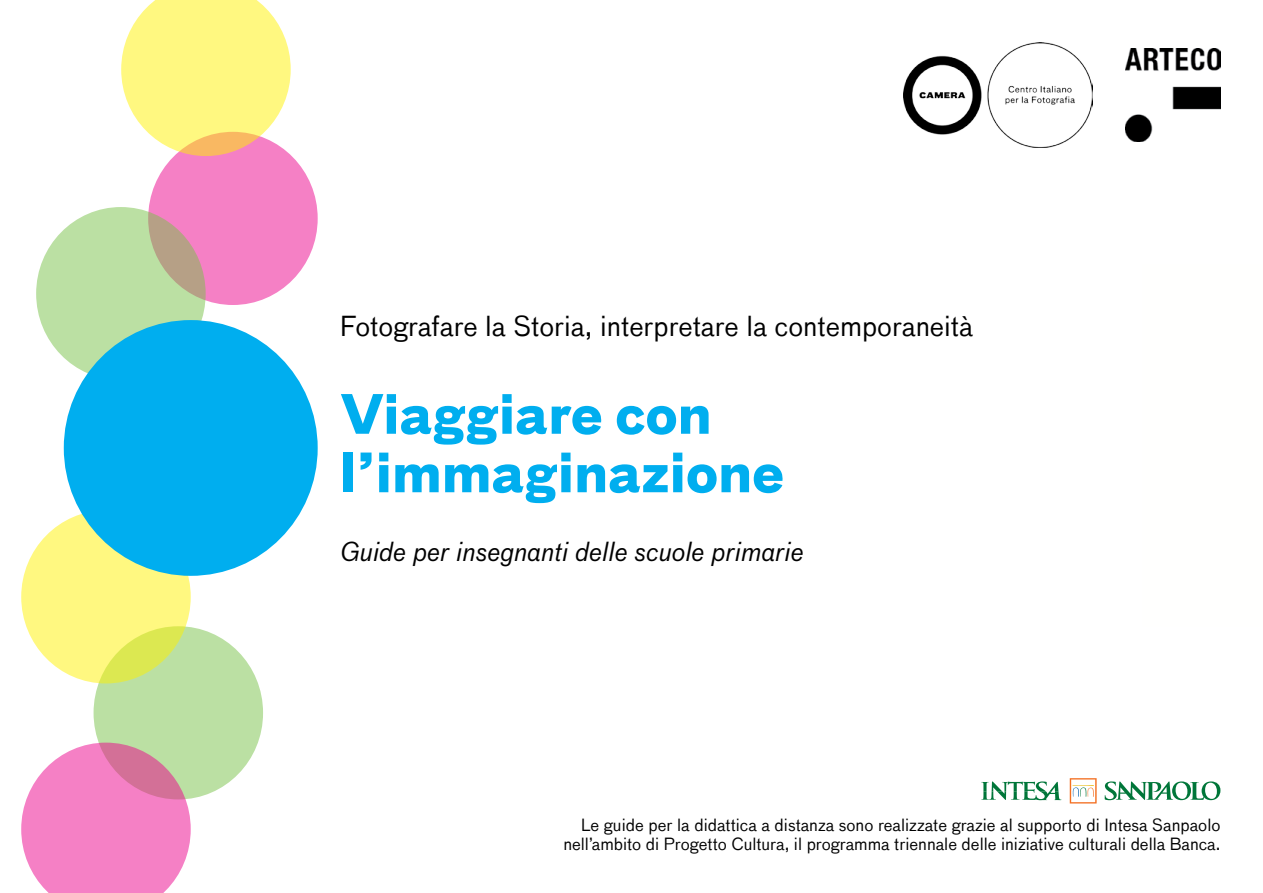
<style>
.page{position:relative;width:1263px;height:893px;background:#fff}
.page>*{position:absolute;margin:0;border:0;box-sizing:border-box;transform-origin:0 0}
.t1{font:700 52.5px/58.5px "Bau";color:#00aeef}
.t2{font:27px "Bau";color:#000}
.t3{font:italic 25.5px "Bau";color:#000}
.t4{font:16.5px/19.5px "Bau";color:#000;text-align:right}
</style>
<div class="page">
<div style="left:148px;top:132px;width:170px;height:173px;background:#f580c5;border-radius:50%"></div>
<svg style="left:121px;top:0;width:170px;height:156px"></svg>
<img style="left:1126px;top:48px;width:94px;height:94px">
<img style="left:904px;top:43px;width:188px;height:104px">
<svg style="left:1105px;top:781px;width:115px;height:19px"></svg>
<svg style="left:981px;top:781px;width:80px;height:19px"></svg>
<svg style="left:1070px;top:778px;width:27px;height:25px"></svg>
<svg style="left:36px;top:207px;width:170px;height:173px;background:#bad79f"></svg>
<div style="left:94px;top:626px;width:169px;height:173px;background:#bbe0a3;border-radius:50%"></div>
<svg style="left:21px;top:510px;width:170px;height:173px;background:#faf57a"></svg>
<svg style="left:21px;top:743px;width:170px;height:150px"></svg>
<div style="left:64px;top:320px;width:254px;height:256px;background:#00aeef;border-radius:50%"></div>
<h2 class="t2" style="left:340px;top:310px;width:634px">Fotografare la Storia, interpretare la contemporaneità</h2>
<h1 class="t1" style="left:340px;top:386px;width:445px">Viaggiare con l’immaginazione</h1>
<h3 class="t3" style="left:340px;top:536px;width:465px">Guide per insegnanti delle scuole primarie</h3>
<p class="t4" style="left:563px;top:815px;width:658px">Le guide per la didattica a distanza sono realizzate grazie al supporto di Intesa Sanpaolo nell’ambito di Progetto Cultura, il programma triennale delle iniziative culturali della Banca.</p>
</div>
